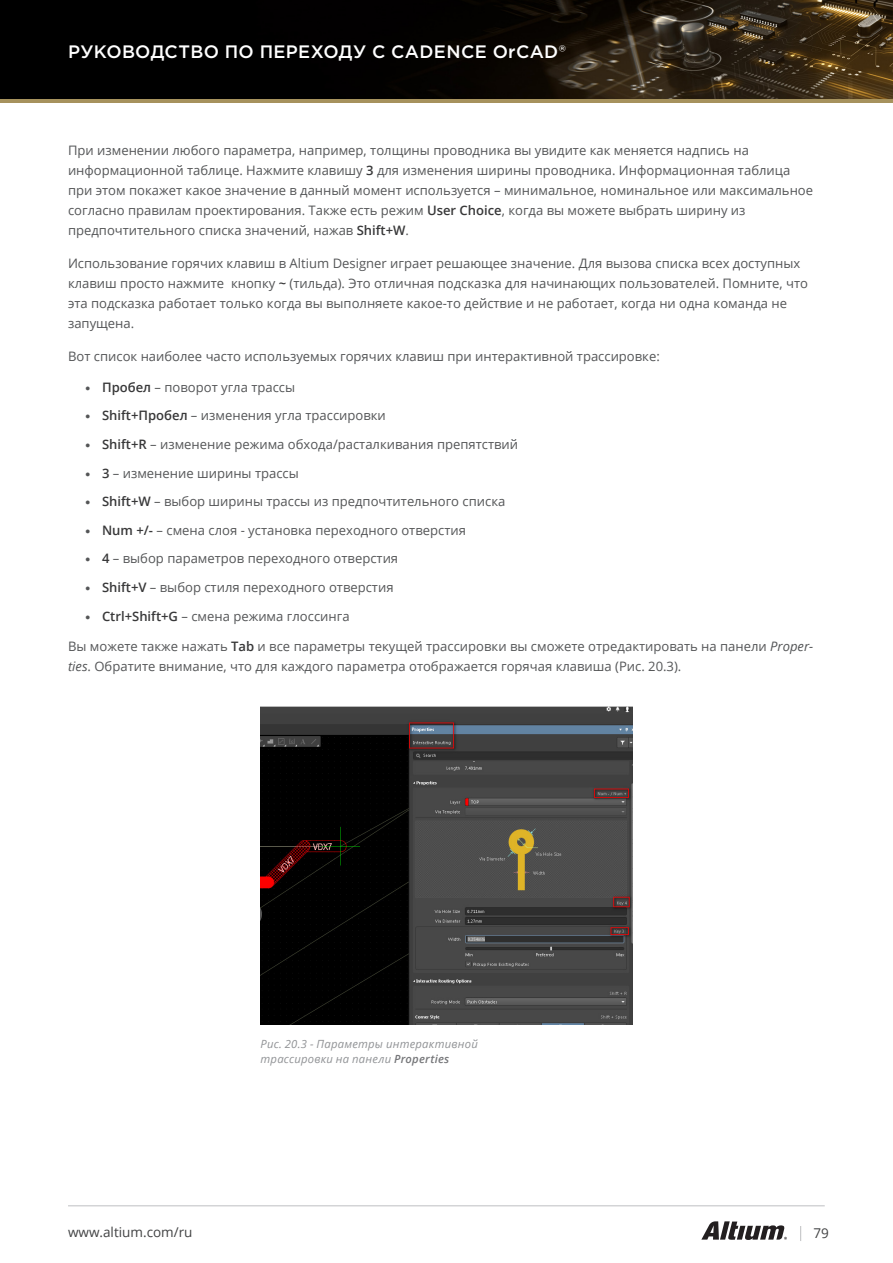
<style>
.page{position:relative;width:893px;height:1263px;background:#fff}
.page>*{position:absolute;margin:0;border:0;box-sizing:border-box;transform-origin:0 0}
.t1{font:500 18px "Gotham Pro";letter-spacing:.02em;color:#fff}
.t2{font:13.5px "Open Sans";color:#414243}
.Basic_Content{font:13.05px/20.1px "Open Sans";color:#545557}
.signature{font:italic 11.25px/15px "Open Sans";letter-spacing:.02em;color:#919396}
.s1{font-family:"Gotham";font-weight:400}
.s2{font-weight:600;color:#383839}
.s3{font-style:italic}
.s4{font-weight:600;color:#757679}
</style>
<div class="page">
<svg style="left:701px;top:1221px;width:86px;height:19px"></svg>
<hr style="left:68px;top:1205px;width:757px;height:1px;background:#bebfc2">
<svg style="left:800px;top:1226px;width:1px;height:15px"></svg>
<img style="left:0;top:0;width:893px;height:99px">
<hr style="left:0;top:99px;width:893px;height:4px;background:#a6925d">
<img style="left:261px;top:706px;width:371px;height:318px">
<h1 class="t1" style="left:68px;top:41px;width:499px">РУКОВОДСТВО ПО ПЕРЕХОДУ C CADENCE OrCAD<span class="s1">®</span></h1>
<p class="Basic_Content" style="left:68px;top:139px;width:747px">При изменении любого параметра, например, толщины проводника вы увидите как меняется надпись на информационной таблице. Нажмите клавишу <span class="s2">3</span> для изменения ширины проводника. Информационная таблица при этом покажет какое значение в данный момент используется – минимальное, номинальное или максимальное согласно правилам проектирования. Также есть режим <span class="s2">User Choice</span>, когда вы можете выбрать ширину из предпочтительного списка значений, нажав <span class="s2">Shift+W</span>.</p>
<p class="Basic_Content" style="left:68px;top:253px;width:741px">Использование горячих клавиш в Altium Designer играет решающее значение. Для вызова списка всех доступных клавиш просто нажмите кнопку <span class="s2">~</span> (тильда). Это отличная подсказка для начинающих пользователей. Помните, что эта подсказка работает только когда вы выполняете какое-то действие и не работает, когда ни одна команда не запущена.</p>
<p class="Basic_Content" style="left:68px;top:346px;width:593px">Вот список наиболее часто используемых горячих клавиш при интерактивной трассировке:</p>
<p class="Basic_Content" style="left:102px;top:377px;width:195px"><span class="s2">Пробел</span> – поворот угла трассы</p>
<p class="Basic_Content" style="left:102px;top:405px;width:285px"><span class="s2">Shift+Пробел</span> – изменения угла трассировки</p>
<p class="Basic_Content" style="left:102px;top:434px;width:418px"><span class="s2">Shift+R</span> – изменение режима обхода/расталкивания препятствий</p>
<p class="Basic_Content" style="left:102px;top:462px;width:198px"><span class="s2">3</span> – изменение ширины трассы</p>
<p class="Basic_Content" style="left:102px;top:491px;width:405px"><span class="s2">Shift+W</span> – выбор ширины трассы из предпочтительного списка</p>
<p class="Basic_Content" style="left:102px;top:520px;width:365px"><span class="s2">Num +/-</span> – смена слоя - установка переходного отверстия</p>
<p class="Basic_Content" style="left:102px;top:548px;width:298px"><span class="s2">4</span> – выбор параметров переходного отверстия</p>
<p class="Basic_Content" style="left:102px;top:577px;width:293px"><span class="s2">Shift+V</span> – выбор стиля переходного отверстия</p>
<p class="Basic_Content" style="left:102px;top:605px;width:249px"><span class="s2">Ctrl+Shift+G</span> – смена режима глоссинга</p>
<p class="Basic_Content" style="left:68px;top:636px;width:747px">Вы можете также нажать <span class="s2">Tab</span> и все параметры текущей трассировки вы сможете отредактировать на панели <span class="s3">Proper&shy;ties</span>. Обратите внимание, что для каждого параметра отображается горячая клавиша (Рис. 20.3).</p>
<p class="signature" style="left:261px;top:1036px;width:219px">Рис. 20.3 - Параметры интерактивной трассировки на панели <span class="s4">Properties</span></p>
<p class="t2" style="left:68px;top:1222px;width:126px">www.altium.com/ru</p>
<p class="t2" style="left:813px;top:1224px;width:17px">79</p>
</div>
